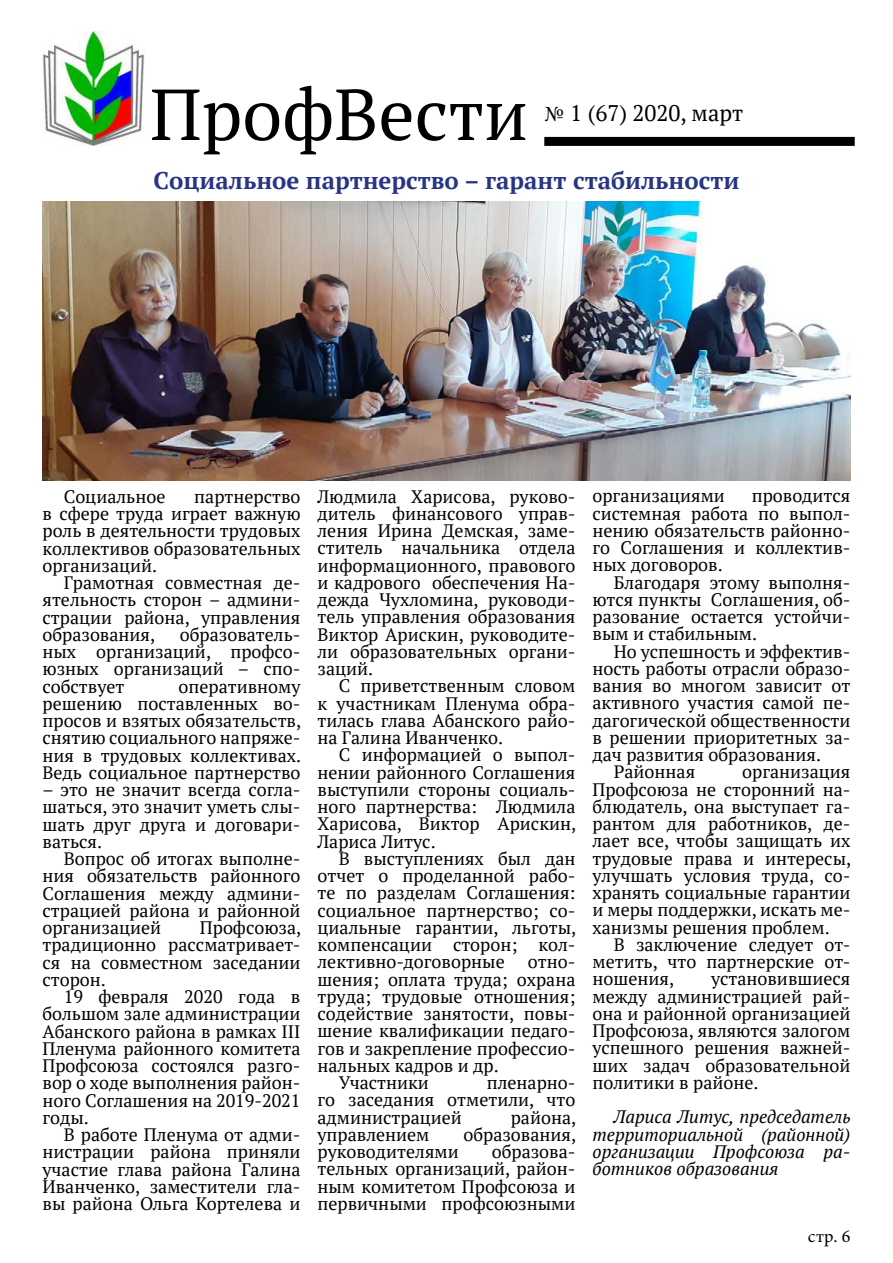
<style>
.page{position:relative;width:893px;height:1263px;background:#fff}
.page>*{position:absolute;margin:0;border:0;box-sizing:border-box;transform-origin:0 0}
.t1{font:72px "PT Serif";color:#000}
.t2{font:700 24px "PT Serif";color:#273583}
.t3{font:22.5px "PT Serif";color:#000}
.t4{font:18px/17.2px "PT Serif";color:#000;text-align:justify}
.t5{font:italic 18px/17.2px "PT Serif";color:#000;text-align:justify}
.t6{font:18px "Minion Pro";color:#000}
.s1{font-family:"Minion Pro"}
</style>
<div class="page">
<img style="left:43px;top:32px;width:102px;height:114px">
<div style="left:544px;top:137px;width:311px;height:9px;background:#000"></div>
<img style="left:43px;top:201px;width:807px;height:279px">
<h1 class="t1" style="left:150px;top:68px;width:380px">ПрофВести</h1>
<p class="t3" style="left:545px;top:99px;width:200px"><span class="s1">№</span> 1 (67) 2020, март</p>
<h2 class="t2" style="left:154px;top:164px;width:587px">Социальное партнерство – гарант стабильности</h2>
<p class="t4" style="left:64px;top:488px;width:103px">Социальное</p>
<p class="t4" style="left:43px;top:488px;width:259px;text-indent:152px">партнерство в сфере труда играет важную роль в деятельности трудовых коллективов образовательных организаций.</p>
<p class="t4" style="left:43px;top:574px;width:259px;text-indent:21px">Грамотная совместная де&shy;ятельность сторон – админи&shy;страции района, управления образования,</p>
<p class="t4" style="left:43px;top:626px;width:259px;text-indent:137px">образователь&shy;ных организаций, профсо&shy;юзных организаций – спо&shy;собствуeт</p>
<p class="t4" style="left:43px;top:677px;width:260px;text-indent:136px">оперативному решению поставленных во&shy;просов и взятых обязательств, снятию социального напряже&shy;ния в трудовых коллективах.<br>Ведь социальное партнерство</p>
<p class="t4" style="left:43px;top:781px;width:259px">– это не значит всегда согла&shy;шаться, это значит уметь слы&shy;шать друг друга и договари&shy;ваться.</p>
<p class="t4" style="left:43px;top:850px;width:259px;text-indent:21px">Вопрос об итогах выполне&shy;ния обязательств районного Соглашения между админи&shy;страцией района и районной организацией</p>
<p class="t4" style="left:43px;top:919px;width:260px;text-indent:157px">Профсоюза, традиционно рассматривает&shy;ся на совместном заседании сторон.</p>
<p class="t4" style="left:43px;top:988px;width:259px;text-indent:21px">19 февраля 2020 года в большом зале администрации Абанского района в рамках III Пленума районного комитета Профсоюза состоялся разго&shy;вор о ходе выполнения район&shy;ного Соглашения на 2019-2021 годы.</p>
<p class="t4" style="left:43px;top:1126px;width:259px;text-indent:21px">В работе Пленума от адми&shy;нистрации района приняли участие глава района Галина Иванченко, заместители гла&shy;вы района Ольга Кортелева и</p>
<p class="t4" style="left:317px;top:487px;width:259px">Людмила Харисова, руково&shy;дитель финансового управ&shy;ления Ирина Демская, заме&shy;ститель начальника отдела информационного, правового и кадрового обеспечения На&shy;дежда Чухломина, руководи&shy;тель управления образования Виктор Арискин, руководите&shy;ли образовательных органи&shy;заций.</p>
<p class="t4" style="left:317px;top:677px;width:259px;text-indent:21px">С приветственным словом к участникам Пленума обра&shy;тилась глава Абанского райо&shy;на Галина Иванченко.</p>
<p class="t4" style="left:317px;top:746px;width:260px;text-indent:21px">С информацией о выпол&shy;нении районного Соглашения выступили стороны социаль&shy;ного партнерства: Людмила Харисова, Виктор Арискин, Лариса Литус.</p>
<p class="t4" style="left:317px;top:850px;width:260px;text-indent:21px">В выступлениях был дан отчет о проделанной рабо&shy;те по разделам Соглашения: социальное партнерство; со&shy;циальные гарантии, льготы, компенсации сторон; кол&shy;лективно-договорные</p>
<p class="t4" style="left:528px;top:953px;width:49px">отно-</p>
<p class="t4" style="left:317px;top:970px;width:259px">шения; оплата труда; охрана</p>
<p class="t4" style="left:317px;top:987px;width:259px">труда; трудовые отношения;</p>
<p class="t4" style="left:317px;top:1005px;width:259px">содействие занятости, повы-</p>
<p class="t4" style="left:317px;top:1022px;width:259px">шение квалификации педаго-</p>
<p class="t4" style="left:317px;top:1039px;width:259px">гов и закрепление профессио-</p>
<p class="t4" style="left:317px;top:1056px;width:183px">нальных кадров и др.</p>
<p class="t4" style="left:339px;top:1074px;width:92px">Участники</p>
<p class="t4" style="left:317px;top:1074px;width:259px;text-indent:169px">пленарно&shy;го заседания отметили, что администрацией</p>
<p class="t4" style="left:511px;top:1108px;width:67px">района,</p>
<p class="t4" style="left:317px;top:1125px;width:113px">управлением</p>
<p class="t4" style="left:463px;top:1125px;width:114px">образования,</p>
<p class="t4" style="left:317px;top:1143px;width:143px">руководителями</p>
<p class="t4" style="left:317px;top:1143px;width:259px;text-indent:174px">образова&shy;тельных организаций, район&shy;ным комитетом Профсоюза и первичными профсоюзными</p>
<p class="t4" style="left:592px;top:487px;width:259px;text-indent:159px">проводится системная работа по выпол&shy;нению обязательств районно&shy;го Соглашения и коллектив&shy;ных договоров.</p>
<p class="t4" style="left:592px;top:573px;width:259px;text-indent:21px">Благодаря этому выполня&shy;ются пункты Соглашения, об&shy;разование остается устойчи&shy;вым и стабильным.</p>
<p class="t4" style="left:614px;top:642px;width:238px">Но успешность и эффектив-</p>
<p class="t4" style="left:592px;top:660px;width:259px">ность работы отрасли образо-</p>
<p class="t4" style="left:592px;top:677px;width:259px">вания во многом зависит от</p>
<p class="t4" style="left:592px;top:694px;width:259px">активного участия самой пе-</p>
<p class="t4" style="left:592px;top:711px;width:259px">дагогической общественности</p>
<p class="t4" style="left:592px;top:729px;width:259px">в решении приоритетных за-</p>
<p class="t4" style="left:592px;top:746px;width:230px">дач развития образования.</p>
<p class="t4" style="left:614px;top:763px;width:83px">Районная</p>
<p class="t4" style="left:592px;top:487px;width:134px">организациями</p>
<p class="t4" style="left:592px;top:763px;width:260px;text-indent:150px">организация Профсоюза не сторонний на&shy;блюдатель, она выступает га&shy;рантом для работников, де&shy;лает все, чтобы защищать их трудовые права и интересы, улучшать условия труда, со&shy;хранять социальные гарантии и меры поддержки, искать ме&shy;ханизмы решения проблем.</p>
<p class="t4" style="left:592px;top:935px;width:259px;text-indent:21px">В заключение следует от&shy;метить, что партнерские от&shy;ношения,</p>
<p class="t4" style="left:592px;top:970px;width:259px;text-indent:118px">установившиеся между администрацией рай&shy;она и районной организацией Профсоюза, являются залогом успешного решения важней&shy;ших задач образовательной политики в районе.</p>
<p class="t5" style="left:592px;top:1108px;width:259px;text-indent:21px">Лариса Литус, председатель территориальной (районной) организации Профсоюза ра&shy;ботников образования</p>
<p class="t6" style="left:808px;top:1229px;width:44px">стр. 6</p>
</div>
